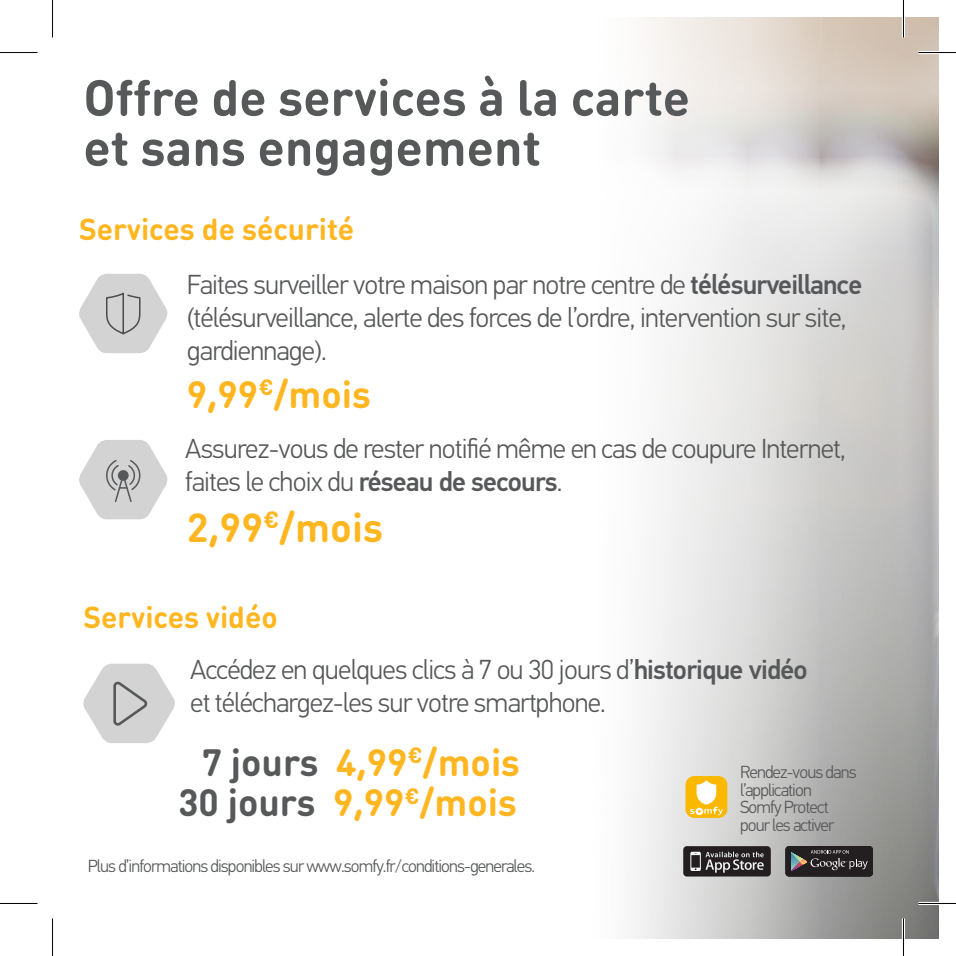
<style>
.page{position:relative;width:956px;height:956px;background:#fff}
.page>*{position:absolute;margin:0;border:0;box-sizing:border-box;transform-origin:0 0}
.t1{font:700 50px/50px "DIN Round Pro";color:#57585a}
.t2{font:700 40px "DIN Round Pro";color:#ffb620}
.t3{font:700 37.5px "DIN Round Pro";color:#ffb620}
.t4{font:700 30px "DIN Round Pro";color:#ffb620}
.t5{font:300 27.5px/33px "PF Din Text Pro";letter-spacing:-.03em;color:#57585a}
.t6{font:300 17.5px "PF Din Text Pro";letter-spacing:-.05em;color:#57585a}
.s1{font-weight:500}
.s2{color:#57585a}
</style>
<div class="page">
<img style="left:105px;top:17px;width:833px;height:921px">
<svg style="left:79px;top:440px;width:90px;height:79px"></svg>
<svg style="left:79px;top:274px;width:90px;height:79px"></svg>
<svg style="left:83px;top:663px;width:94px;height:80px"></svg>
<svg style="left:683px;top:846px;width:87px;height:30px;background:#464344"></svg>
<div style="left:785px;top:846px;width:87px;height:30px;background:#231f20;border-radius:4px"></div>
<svg style="left:791px;top:852px;width:9px;height:19px"></svg>
<svg style="left:810px;top:850px;width:57px;height:20px"></svg>
<div style="left:685px;top:776px;width:42px;height:41px;background:#fab800;border-radius:9px"></div>
<svg style="left:690px;top:780px;width:33px;height:35px"></svg>
<hr style="left:918px;top:51px;width:37px;height:3px;background:#fff">
<hr style="left:918px;top:901px;width:37px;height:3px;background:#fff">
<hr style="left:901px;top:0;width:3px;height:37px;background:#fff">
<hr style="left:901px;top:918px;width:3px;height:37px;background:#fff">
<hr style="left:0;top:52px;width:38px;height:1px;background:#000">
<hr style="left:918px;top:52px;width:37px;height:1px;background:#000">
<hr style="left:0;top:902px;width:38px;height:1px;background:#000">
<hr style="left:918px;top:902px;width:37px;height:1px;background:#000">
<hr style="left:52px;top:0;width:1px;height:37px;background:#000">
<hr style="left:52px;top:918px;width:1px;height:37px;background:#000">
<hr style="left:902px;top:0;width:1px;height:37px;background:#000">
<hr style="left:902px;top:918px;width:1px;height:37px;background:#000">
<p class="t1" style="left:83px;top:71px;width:608px">Offre de services à la carte et sans engagement</p>
<p class="t4" style="left:79px;top:208px;width:277px">Services de sécurité</p>
<p class="t5" style="left:187px;top:268px;width:677px">Faites surveiller votre maison par notre centre de <span class="s1">télésurveillance</span></p>
<p class="t5" style="left:187px;top:301px;width:661px">(télésurveillance, alerte des forces de l’ordre, intervention sur site,</p>
<p class="t5" style="left:187px;top:334px;width:141px">gardiennage).</p>
<p class="t3" style="left:187px;top:368px;width:185px">9,99<sup>€</sup>/mois</p>
<p class="t5" style="left:185px;top:433px;width:662px">Assurez-vous de rester notifié même en cas de coupure Internet, faites le choix du <span class="s1">réseau de secours</span>.</p>
<p class="t2" style="left:187px;top:499px;width:198px">2,99<sup>€</sup>/mois</p>
<p class="t4" style="left:83px;top:596px;width:196px">Services vidéo</p>
<p class="t5" style="left:190px;top:654px;width:619px">Accédez en quelques clics à 7 ou 30 jours d’<span class="s1">historique vidéo </span>et téléchargez-les sur votre smartphone.</p>
<p class="t3" style="left:202px;top:736px;width:320px"><span class="s2">7 jours</span> 4,99<sup>€</sup>/mois</p>
<p class="t3" style="left:178px;top:776px;width:340px"><span class="s2">30 jours</span> 9,99<sup>€</sup>/mois</p>
<p class="t6" style="left:88px;top:856px;width:448px">Plus d’informations disponibles sur www.somfy.fr/conditions-generales.</p>
<p class="t6" style="left:740px;top:762px;width:118px">Rendez-vous dans</p>
<p class="t6" style="left:740px;top:779px;width:73px">l’application</p>
<p class="t6" style="left:740px;top:797px;width:90px">Somfy Protect</p>
<p class="t6" style="left:740px;top:814px;width:96px">pour les activer</p>
</div>
